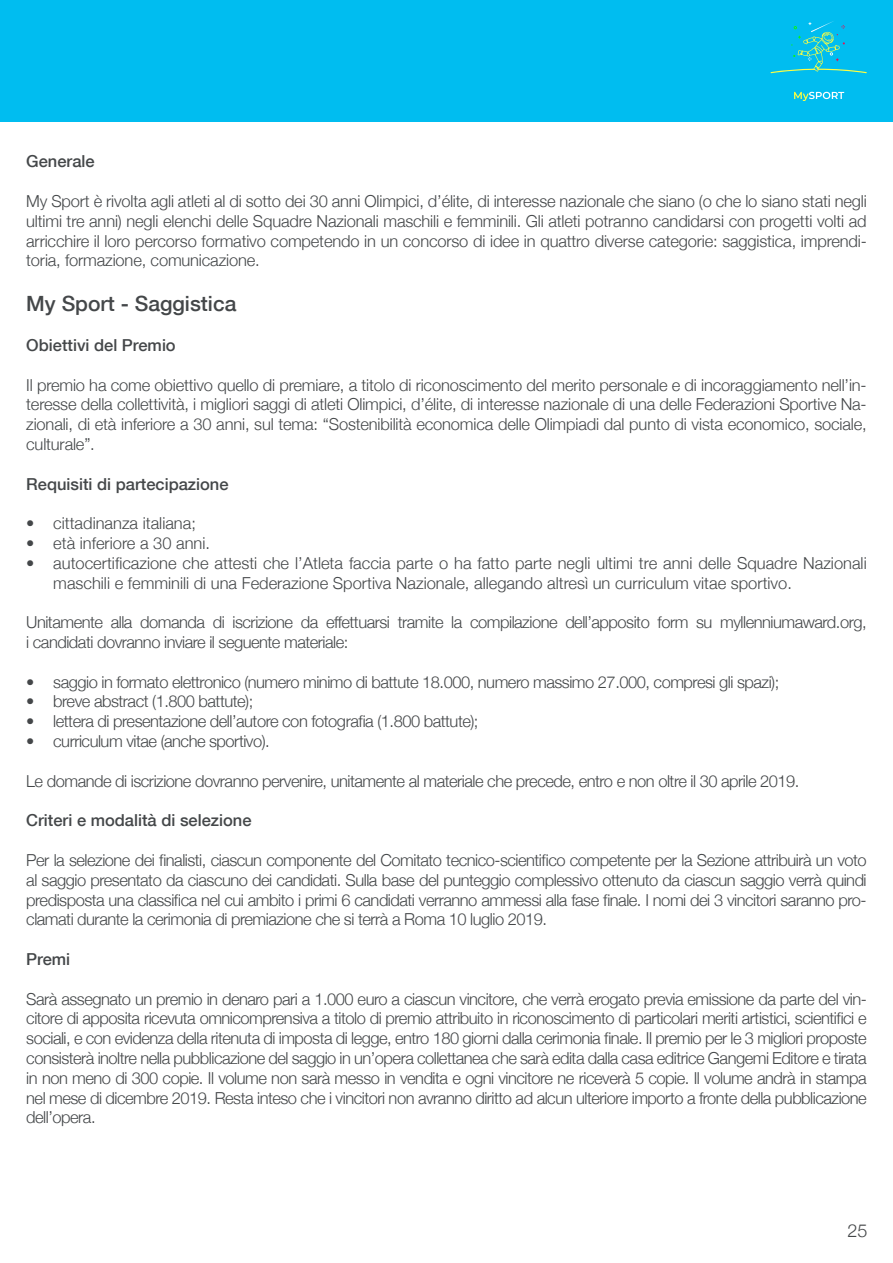
<style>
.page{position:relative;width:893px;height:1263px;background:#fff}
.page>*{position:absolute;margin:0;border:0;box-sizing:border-box;transform-origin:0 0}
.t1{font:500 21px "Helvetica Neue";color:#444749}
.t2{font:300 18px "Helvetica Neue";color:#444749}
.t3{font:300 16.5px/19.8px "Helvetica Neue";letter-spacing:-.03em;color:#444749;text-align:justify}
.t4{font:300 16.5px/19.8px "Helvetica Neue";color:#444749}
.t5{font:500 16.5px "Helvetica Neue";color:#444749}
</style>
<div class="page">
<div style="left:0;top:0;width:893px;height:122px;background:#00bdf0"></div>
<svg style="left:794px;top:92px;width:50px;height:9px"></svg>
<svg style="left:771px;top:21px;width:96px;height:52px"></svg>
<p class="t5" style="left:26px;top:148px;width:70px">Generale</p>
<p class="t3" style="left:26px;top:190px;width:842px">My Sport è rivolta agli atleti al di sotto dei 30 anni Olimpici, d’élite, di interesse nazionale che siano (o che lo siano stati negli ultimi tre anni) negli elenchi delle Squadre Nazionali maschili e femminili. Gli atleti potranno candidarsi con progetti volti ad arricchire il loro percorso formativo competendo in un concorso di idee in quattro diverse categorie: saggistica, imprendi&shy;toria, formazione, comunicazione.</p>
<p class="t1" style="left:26px;top:287px;width:212px">My Sport - Saggistica</p>
<p class="t5" style="left:26px;top:332px;width:151px">Obiettivi del Premio</p>
<p class="t3" style="left:26px;top:374px;width:842px">Il premio ha come obiettivo quello di premiare, a titolo di riconoscimento del merito personale e di incoraggiamento nell’in&shy;teresse della collettività, i migliori saggi di atleti Olimpici, d’élite, di interesse nazionale di una delle Federazioni Sportive Na&shy;zionali, di età inferiore a 30 anni, sul tema: “Sostenibilità economica delle Olimpiadi dal punto di vista economico, sociale, culturale”.</p>
<p class="t5" style="left:26px;top:470px;width:204px">Requisiti di partecipazione</p>
<p class="t4" style="left:26px;top:512px;width:171px">• cittadinanza italiana;</p>
<p class="t4" style="left:26px;top:532px;width:185px">• età inferiore a 30 anni.</p>
<p class="t4" style="left:53px;top:552px;width:815px;text-indent:-27px">• autocertificazione che attesti che l’Atleta faccia parte o ha fatto parte negli ultimi tre anni delle Squadre Nazionali maschili e femminili di una Federazione Sportiva Nazionale, allegando altresì un curriculum vitae sportivo.</p>
<p class="t3" style="left:26px;top:611px;width:842px">Unitamente alla domanda di iscrizione da effettuarsi tramite la compilazione dell’apposito form su myllenniumaward.org, i candidati dovranno inviare il seguente materiale:</p>
<p class="t3" style="left:26px;top:671px;width:755px">• saggio in formato elettronico (numero minimo di battute 18.000, numero massimo 27.000, compresi gli spazi);</p>
<p class="t3" style="left:26px;top:691px;width:229px">• breve abstract (1.800 battute);</p>
<p class="t3" style="left:26px;top:710px;width:454px">• lettera di presentazione dell’autore con fotografia (1.800 battute);</p>
<p class="t3" style="left:26px;top:730px;width:245px">• curriculum vitae (anche sportivo).</p>
<p class="t3" style="left:26px;top:770px;width:775px">Le domande di iscrizione dovranno pervenire, unitamente al materiale che precede, entro e non oltre il 30 aprile 2019.</p>
<p class="t5" style="left:26px;top:807px;width:227px">Criteri e modalità di selezione</p>
<p class="t3" style="left:26px;top:849px;width:842px">Per la selezione dei finalisti, ciascun componente del Comitato tecnico-scientifico competente per la Sezione attribuirà un voto al saggio presentato da ciascuno dei candidati. Sulla base del punteggio complessivo ottenuto da ciascun saggio verrà quindi predisposta una classifica nel cui ambito i primi 6 candidati verranno ammessi alla fase finale. I nomi dei 3 vincitori saranno pro&shy;clamati durante la cerimonia di premiazione che si terrà a Roma 10 luglio 2019.</p>
<p class="t5" style="left:26px;top:946px;width:46px">Premi</p>
<p class="t3" style="left:26px;top:988px;width:842px">Sarà assegnato un premio in denaro pari a 1.000 euro a ciascun vincitore, che verrà erogato previa emissione da parte del vin&shy;citore di apposita ricevuta omnicomprensiva a titolo di premio attribuito in riconoscimento di particolari meriti artistici, scientifici e sociali, e con evidenza della ritenuta di imposta di legge, entro 180 giorni dalla cerimonia finale. Il premio per le 3 migliori proposte consisterà inoltre nella pubblicazione del saggio in un’opera collettanea che sarà edita dalla casa editrice Gangemi Editore e tirata in non meno di 300 copie. Il volume non sarà messo in vendita e ogni vincitore ne riceverà 5 copie. Il volume andrà in stampa nel mese di dicembre 2019. Resta inteso che i vincitori non avranno diritto ad alcun ulteriore importo a fronte della pubblicazione dell’opera.</p>
<p class="t2" style="left:847px;top:1216px;width:22px">25</p>
</div>
